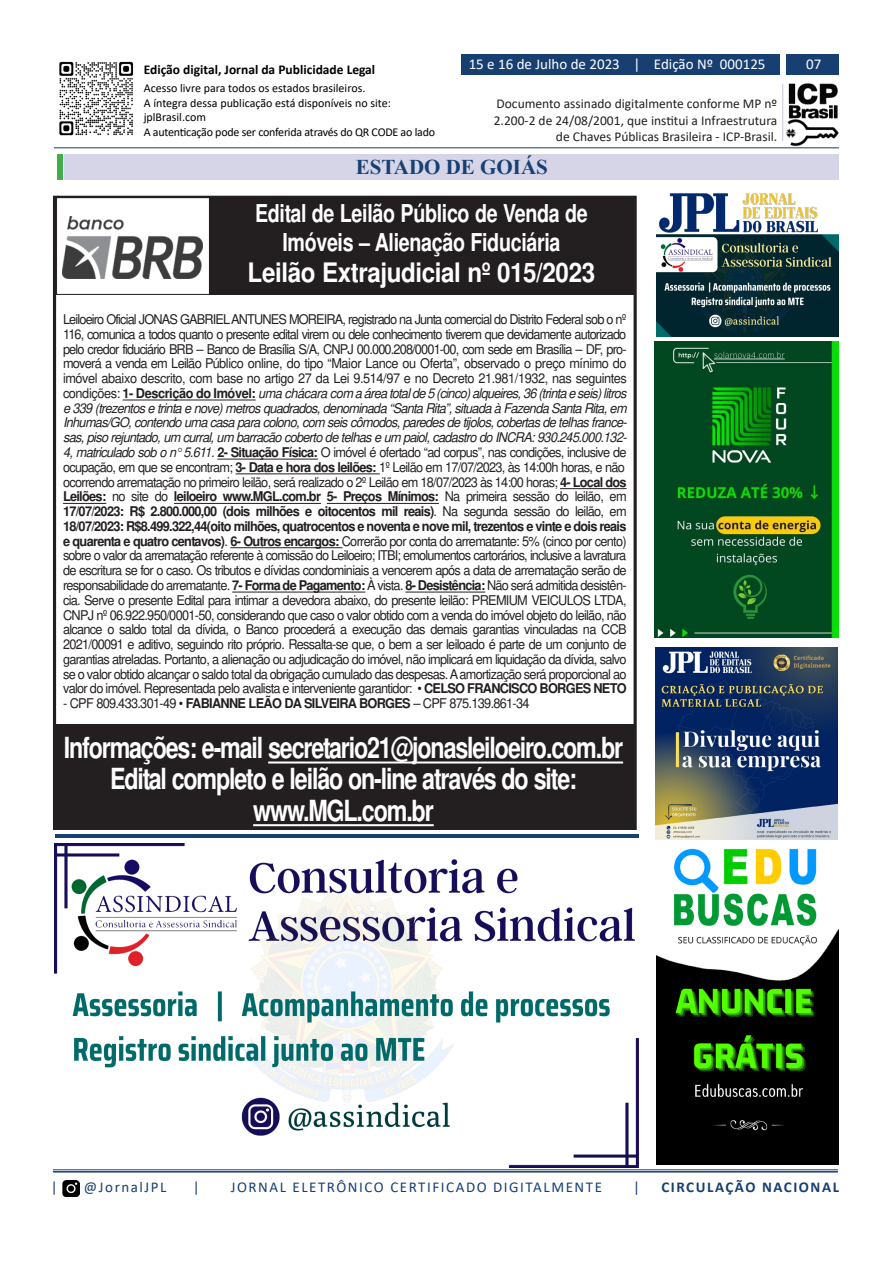
<style>
.page{position:relative;width:893px;height:1263px;background:#fff}
.page>*{position:absolute;margin:0;border:0;box-sizing:border-box;transform-origin:0 0}
.t1{font:700 29.1px/31.3px "Helvetica";letter-spacing:-.05em;color:#fff;text-align:center;scale:.8 1}
.t2{font:700 26.85px "Helvetica";letter-spacing:-.015em;color:#fff;scale:.9 1}
.t3{font:700 24.6px/29.1px "Helvetica";letter-spacing:-.015em;color:#fff;text-align:center;scale:.8 1}
.t4{font:700 21px "Times New Roman";color:#173f72}
.t5{font:15px "Calibri";letter-spacing:.105em;color:#173f72}
.t6{font:15px "Calibri";color:#fff}
.t7{font:700 15px "Calibri";letter-spacing:.105em;color:#173f72}
.t8{font:13.5px/14.7px "Helvetica";letter-spacing:-.055em;color:#231f20;scale:.95 1}
.t9{font:13.5px/16.2px "Calibri";color:#231f20;text-align:right}
.t10{font:700 13.5px "Calibri";color:#000}
.t11{font:12px/14.4px "Calibri";color:#000}
.s1{font-weight:700}
.s2{font-style:italic}
</style>
<div class="page">
<svg style="left:53px;top:196px;width:584px;height:633px"></svg>
<div style="left:55px;top:198px;width:578px;height:97px;background:#231f20"></div>
<div style="left:53px;top:724px;width:581px;height:104px;background:#231f20"></div>
<hr style="left:268px;top:761px;width:62px;height:2px;background:#fff">
<hr style="left:329px;top:761px;width:294px;height:2px;background:#fff">
<hr style="left:253px;top:824px;width:51px;height:2px;background:#fff">
<hr style="left:303px;top:824px;width:131px;height:2px;background:#fff">
<div style="left:57px;top:198px;width:152px;height:96px;background:#fff"></div>
<img style="left:63px;top:217px;width:139px;height:62px">
<div style="left:56px;top:198px;width:154px;height:96px;border:1px solid #231f20"></div>
<img style="left:54px;top:843px;width:584px;height:325px">
<img style="left:59px;top:61px;width:75px;height:75px">
<img style="left:783px;top:83px;width:56px;height:64px">
<hr style="left:782px;top:84px;width:1px;height:57px;background:#c7c7d9">
<div style="left:786px;top:54px;width:53px;height:21px;background:#173f72"></div>
<div style="left:461px;top:54px;width:319px;height:21px;background:#173f72"></div>
<hr style="left:54px;top:147px;width:785px;height:1px;background:#173f72">
<hr style="left:53px;top:1169px;width:785px;height:1px;background:#173f72">
<hr style="left:53px;top:1171px;width:785px;height:1px;background:#173f72">
<img style="left:62px;top:1180px;width:18px;height:16px">
<div style="left:57px;top:154px;width:6px;height:26px;background:#40ae49"></div>
<div style="left:65px;top:154px;width:774px;height:26px;background:#d5d5e7"></div>
<img style="left:655px;top:341px;width:183px;height:297px">
<img style="left:657px;top:235px;width:182px;height:101px">
<img style="left:657px;top:848px;width:182px;height:316px">
<img style="left:655px;top:647px;width:183px;height:193px">
<hr style="left:55px;top:834px;width:583px;height:4px;background:#173f72">
<img style="left:657px;top:193px;width:181px;height:50px">
<p class="t10" style="left:144px;top:60px;width:233px">Edição digital, Jornal da Publicidade Legal</p>
<p class="t11" style="left:144px;top:81px;width:293px">Acesso livre para todos os estados brasileiros.<br>A íntegra dessa publicação está disponíveis no site: jplBrasil.com<br>A autenticação pode ser conferida através do QR CODE ao lado</p>
<p class="t6" style="left:469px;top:54px;width:298px">15 e 16 de Julho de 2023 | Edição Nº 000125</p>
<p class="t6" style="left:806px;top:54px;width:17px">07</p>
<p class="t9" style="left:494px;top:95px;width:285px">Documento assinado digitalmente conforme MP nº<br>2.200-2 de 24/08/2001, que institui a Infraestrutura de Chaves Públicas Brasileira - ICP-Brasil.</p>
<h3 class="t4" style="left:356px;top:152px;width:194px">ESTADO DE GOIÁS</h3>
<h3 class="t3" style="left:255px;top:198px;width:417px">Edital de Leilão Público de Venda de<br>Imóveis – Alienação Fiduciária</h3>
<h2 class="t2" style="left:248px;top:257px;width:388px">Leilão Extrajudicial nº 015/2023</h2>
<p class="t8" style="left:63px;top:312px;width:595px">Leiloeiro Oficial JONAS GABRIELANTUNES MOREIRA, registrado na Junta comercial do Distrito Federal sob o nº 116, comunica a todos quanto o presente edital virem ou dele conhecimento tiverem que devidamente autorizado pelo credor fiduciário BRB – Banco de Brasília S/A, CNPJ 00.000.208/0001-00, com sede em Brasília – DF, pro&shy;moverá a venda em Leilão Público online, do tipo “Maior Lance ou Oferta”, observado o preço mínimo do imóvel abaixo descrito, com base no artigo 27 da Lei 9.514/97 e no Decreto 21.981/1932, nas seguintes condições: <span class="s1">1- Descrição do Imóvel:</span> <span class="s2">uma chácara com a área total de 5 (cinco) alqueires, 36 (trinta e seis) litros e 339 (trezentos e trinta e nove) metros quadrados, denominada “Santa Rita”, situada à Fazenda Santa Rita, em Inhumas/GO, contendo uma casa para colono, com seis cômodos, paredes de tijolos, cobertas de telhas france&shy;sas, piso rejuntado, um curral, um barracão coberto de telhas e um paiol, cadastro do INCRA: 930.245.000.132- 4, matriculado sob o n° 5.611.</span> <span class="s1">2- Situação Física:</span> O imóvel é ofertado “ad corpus”, nas condições, inclusive de ocupação, em que se encontram; <span class="s1">3- Data e hora dos leilões:</span> 1º Leilão em 17/07/2023, às 14:00h horas, e não ocorrendo arrematação no primeiro leilão, será realizado o 2º Leilão em 18/07/2023 às 14:00 horas; <span class="s1">4- Local dos Leilões:</span> no site do <span class="s1">leiloeiro www.MGL.com.br 5- Preços Mínimos:</span> Na primeira sessão do leilão, em <span class="s1">17/07/2023: R$ 2.800.000,00 (dois milhões e oitocentos mil reais)</span>. Na segunda sessão do leilão, em <span class="s1">18/07/2023: R$8.499.322,44(oito milhões, quatrocentos e noventa e nove mil, trezentos e vinte e dois reais e quarenta e quatro centavos)</span>. <span class="s1">6- Outros encargos:</span> Correrão por conta do arrematante: 5% (cinco por cento) sobre o valor da arrematação referente à comissão do Leiloeiro; ITBI; emolumentos cartorários, inclusive a lavratura de escritura se for o caso. Os tributos e dívidas condominiais a vencerem após a data de arrematação serão de responsabilidade do arrematante. <span class="s1">7- Forma de Pagamento:</span> À vista. <span class="s1">8- Desistência:</span> Não será admitida desistên&shy;cia. Serve o presente Edital para intimar a devedora abaixo, do presente leilão: PREMIUM VEICULOS LTDA, CNPJ nº 06.922.950/0001-50, considerando que caso o valor obtido com a venda do imóvel objeto do leilão, não alcance o saldo total da dívida, o Banco procederá a execução das demais garantias vinculadas na CCB 2021/00091 e aditivo, seguindo rito próprio. Ressalta-se que, o bem a ser leiloado é parte de um conjunto de garantias atreladas. Portanto, a alienação ou adjudicação do imóvel, não implicará em liquidação da dívida, salvo se o valor obtido alcançar o saldo total da obrigação cumulado das despesas. A amortização será proporcional ao valor do imóvel. Representada pelo avalista e interveniente garantidor: • <span class="s1">CELSO FRANCISCO BORGES NETO</span></p>
<p class="t8" style="left:63px;top:696px;width:493px">- CPF 809.433.301-49 • <span class="s1">FABIANNE LEÃO DA SILVEIRA BORGES</span> – CPF 875.139.861-34</p>
<h1 class="t1" style="left:64px;top:732px;width:701px">Informações: e-mail secretario21@jonasleiloeiro.com.br<br>Edital completo e leilão on-line através do site: www.MGL.com.br</h1>
<p class="t5" style="left:51px;top:1177px;width:8px">|</p>
<p class="t5" style="left:84px;top:1177px;width:84px">@JornalJPL</p>
<p class="t5" style="left:193px;top:1177px;width:8px">|</p>
<p class="t5" style="left:231px;top:1177px;width:373px">JORNAL ELETRÔNICO CERTIFICADO DIGITALMENTE</p>
<p class="t5" style="left:633px;top:1177px;width:8px">|</p>
<p class="t7" style="left:661px;top:1177px;width:179px">CIRCULAÇÃO NACIONAL</p>
</div>
